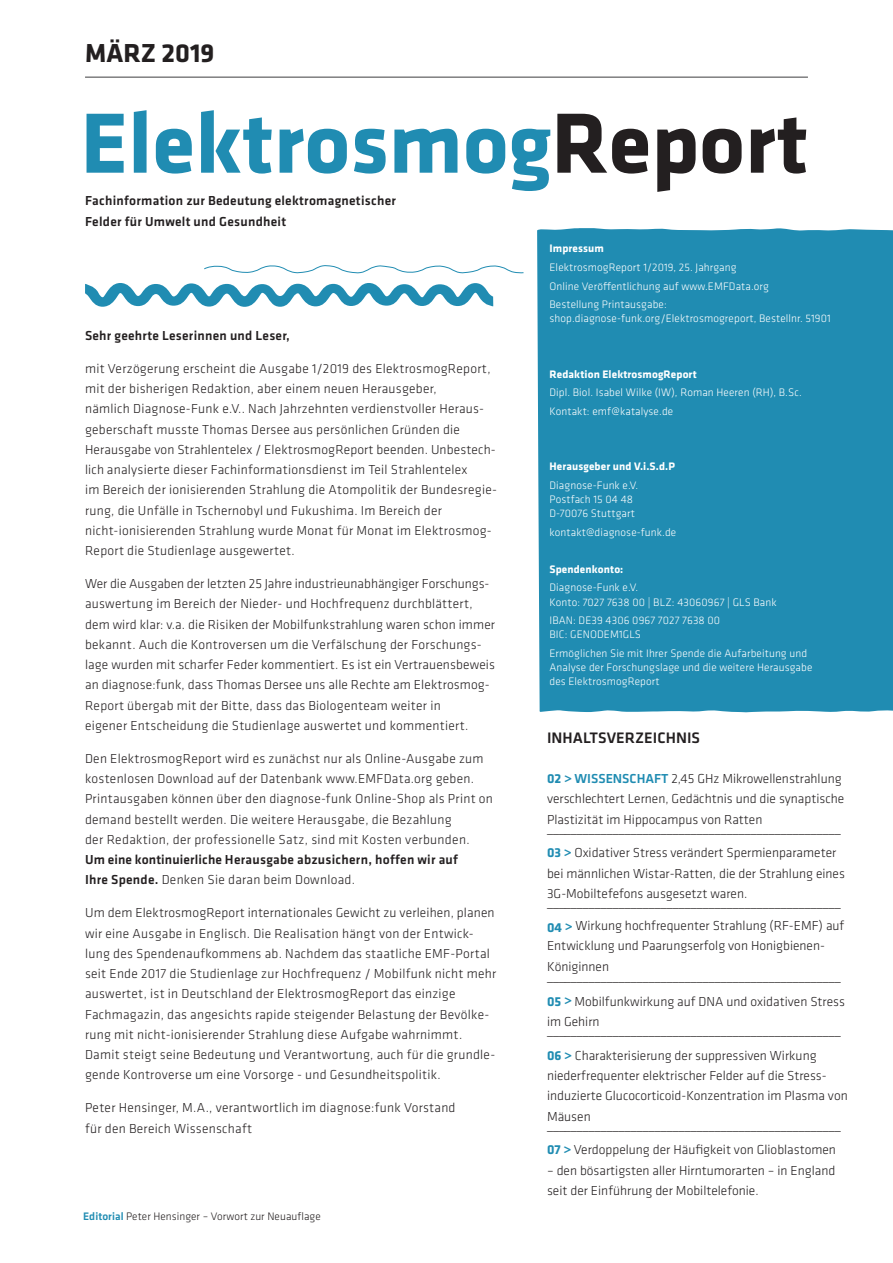
<style>
.page{position:relative;width:893px;height:1263px;background:#fff}
.page>*{position:absolute;margin:0;border:0;box-sizing:border-box;transform-origin:0 0}
.t1{font:700 88.5px "Klavika Basic";color:#208cb2}
.t2{font:700 27px "Klavika Basic";color:#231f20}
.t3{font:500 15.75px "Klavika Basic";letter-spacing:.005em;color:#231f20}
.t4{font:300 13.5px/20.2px "Klavika Basic";letter-spacing:.02em;color:#231f20}
.t5{font:300 13.5px/20.2px "Klavika Basic";color:#231f20}
.t6{font:500 13.5px/20.2px "Klavika Basic";letter-spacing:.02em;color:#231f20}
.t7{font:300 11.25px/14.2px "Klavika Basic";letter-spacing:.01em;color:#fff}
.t8{font:700 11.25px "Klavika Basic";letter-spacing:.01em;color:#fff}
.t9{font:300 11.25px "Klavika Basic";letter-spacing:.005em;color:#231f20}
.s1{color:#231f20}
.s2{font-weight:300}
.s3{font-weight:500;color:#208cb2}
.s4{font-weight:700;color:#208cb2}
</style>
<div class="page">
<div style="left:537px;top:228px;width:356px;height:484px;background:#208cb2"></div>
<hr style="left:85px;top:77px;width:723px;height:1px;background:#3e3e3f">
<svg style="left:85px;top:283px;width:408px;height:24px"></svg>
<svg style="left:204px;top:265px;width:320px;height:9px"></svg>
<h2 class="t2" style="left:85px;top:33px;width:131px">MÄRZ 2019</h2>
<h1 class="t1" style="left:81px;top:79px;width:729px">Elektrosmog<span class="s1">Report</span></h1>
<p class="t6" style="left:85px;top:190px;width:312px">Fachinformation zur Bedeutung elektromagnetischer<br>Felder für Umwelt und Gesundheit</p>
<p class="t6" style="left:85px;top:325px;width:206px">Sehr geehrte Leserinnen und Leser,</p>
<p class="t4" style="left:85px;top:358px;width:414px">mit Verzögerung erscheint die Ausgabe 1/2019 des ElektrosmogReport, mit der bisherigen Redaktion, aber einem neuen Herausgeber,<br>nämlich Diagnose-Funk e.V.. Nach Jahrzehnten verdienstvoller Heraus&shy;geberschaft musste Thomas Dersee aus persönlichen Gründen die Herausgabe von Strahlentelex / ElektrosmogReport beenden. Unbestech&shy;lich analysierte dieser Fachinformationsdienst im Teil Strahlentelex<br>im Bereich der ionisierenden Strahlung die Atompolitik der Bundesregie&shy;rung, die Unfälle in Tschernobyl und Fukushima. Im Bereich der nicht-ionisierenden Strahlung wurde Monat für Monat im Elektrosmog-Report die Studienlage ausgewertet.</p>
<p class="t4" style="left:85px;top:573px;width:412px">Wer die Ausgaben der letzten 25 Jahre industrieunabhängiger Forschungs&shy;auswertung im Bereich der Nieder- und Hochfrequenz durchblättert, dem wird klar: v.a. die Risiken der Mobilfunkstrahlung waren schon immer bekannt. Auch die Kontroversen um die Verfälschung der Forschungs&shy;lage wurden mit scharfer Feder kommentiert. Es ist ein Vertrauensbeweis an diagnose:funk, dass Thomas Dersee uns alle Rechte am Elektrosmog-Report übergab mit der Bitte, dass das Biologenteam weiter in<br>eigener Entscheidung die Studienlage auswertet und kommentiert.</p>
<p class="t4" style="left:85px;top:748px;width:409px">Den ElektrosmogReport wird es zunächst nur als Online-Ausgabe zum kostenlosen Download auf der Datenbank www.EMFData.org geben.<br>Printausgaben können über den diagnose-funk Online-Shop als Print on demand bestellt werden. Die weitere Herausgabe, die Bezahlung<br>der Redaktion, der professionelle Satz, sind mit Kosten verbunden.</p>
<p class="t6" style="left:85px;top:849px;width:375px">Um eine kontinuierliche Herausgabe abzusichern, hoffen wir auf<br>Ihre Spende. <span class="s2">Denken Sie daran beim Download.</span></p>
<p class="t4" style="left:85px;top:903px;width:413px">Um dem ElektrosmogReport internationales Gewicht zu verleihen, planen wir eine Ausgabe in Englisch. Die Realisation hängt von der Entwick&shy;lung des Spendenaufkommens ab. Nachdem das staatliche EMF-Portal seit Ende 2017 die Studienlage zur Hochfrequenz / Mobilfunk nicht mehr auswertet, ist in Deutschland der ElektrosmogReport das einzige Fachmagazin, das angesichts rapide steigender Belastung der Bevölke&shy;rung mit nicht-ionisierender Strahlung diese Aufgabe wahrnimmt.<br>Damit steigt seine Bedeutung und Verantwortung, auch für die grundle&shy;gende Kontroverse um eine Vorsorge - und Gesundheitspolitik.</p>
<p class="t4" style="left:85px;top:1098px;width:372px">Peter Hensinger, M.A., verantwortlich im diagnose:funk Vorstand für den Bereich Wissenschaft</p>
<p class="t9" style="left:83px;top:1210px;width:239px"><span class="s3">Editorial</span> Peter Hensinger – Vorwort zur Neuauflage</p>
<p class="t8" style="left:549px;top:241px;width:56px">Impressum</p>
<p class="t7" style="left:549px;top:258px;width:221px;line-height:18.5px">ElektrosmogReport 1/2019, 25. Jahrgang<br>Online Veröffentlichung auf www.EMFData.org<br>Bestellung Printausgabe:</p>
<p class="t7" style="left:549px;top:311px;width:283px">shop.diagnose-funk.org/Elektrosmogreport, Bestellnr. 51901</p>
<p class="t8" style="left:549px;top:366px;width:149px">Redaktion ElektrosmogReport</p>
<p class="t7" style="left:549px;top:383px;width:254px;line-height:18.5px">Dipl. Biol. Isabel Wilke (IW), Roman Heeren (RH), B.Sc.<br>Kontakt: emf@katalyse.de</p>
<p class="t8" style="left:549px;top:458px;width:127px">Herausgeber und V.i.S.d.P</p>
<p class="t7" style="left:549px;top:478px;width:90px">Diagnose-Funk e.V.<br>Postfach 15 04 48<br>D-70076 Stuttgart</p>
<p class="t7" style="left:549px;top:525px;width:128px">kontakt@diagnose-funk.de</p>
<p class="t8" style="left:549px;top:561px;width:75px">Spendenkonto:</p>
<p class="t7" style="left:549px;top:580px;width:229px">Diagnose-Funk e.V.<br>Konto: 7027 7638 00 | BLZ: 43060967 | GLS Bank</p>
<p class="t7" style="left:549px;top:613px;width:172px">IBAN: DE39 4306 0967 7027 7638 00<br>BIC: GENODEM1GLS</p>
<p class="t7" style="left:549px;top:646px;width:264px">Ermöglichen Sie mit Ihrer Spende die Aufarbeitung und<br>Analyse der Forschungslage und die weitere Herausgabe des ElektrosmogReport</p>
<p class="t3" style="left:547px;top:727px;width:155px">INHALTSVERZEICHNIS</p>
<p class="t5" style="left:547px;top:768px;width:299px"><span class="s4">02 &gt;</span> <span class="s3">WISSENSCHAFT</span> 2,45 GHz Mikrowellenstrahlung verschlechtert Lernen, Gedächtnis und die synaptische<br>Plastizität im Hippocampus von Ratten</p>
<p class="t5" style="left:547px;top:816px;width:295px;line-height:24.8px">_________________________________________________<br><span class="s4">03 &gt;</span> Oxidativer Stress verändert Spermienparameter</p>
<p class="t5" style="left:547px;top:863px;width:299px">bei männlichen Wistar-Ratten, die der Strahlung eines<br>3G-Mobiltefefons ausgesetzt waren.</p>
<p class="t5" style="left:547px;top:891px;width:299px;line-height:23.2px">_________________________________________________<br><span class="s4">04 &gt;</span> Wirkung hochfrequenter Strahlung (RF-EMF) auf</p>
<p class="t5" style="left:547px;top:936px;width:279px">Entwicklung und Paarungserfolg von Honigbienen-<br>Königinnen</p>
<p class="t5" style="left:547px;top:964px;width:299px;line-height:24.8px">_________________________________________________<br><span class="s4">05 &gt;</span> Mobilfunkwirkung auf DNA und oxidativen Stress</p>
<p class="t5" style="left:547px;top:1011px;width:54px">im Gehirn</p>
<p class="t5" style="left:547px;top:1018px;width:295px;line-height:24.8px">_________________________________________________<br><span class="s4">06 &gt;</span> Charakterisierung der suppressiven Wirkung</p>
<p class="t5" style="left:547px;top:1065px;width:302px">niederfrequenter elektrischer Felder auf die Stress&shy;induzierte Glucocorticoid-Konzentration im Plasma von<br>Mäusen</p>
<p class="t5" style="left:547px;top:1113px;width:295px;line-height:24.8px">_________________________________________________<br><span class="s4">07 &gt;</span> Verdoppelung der Häufigkeit von Glioblastomen</p>
<p class="t5" style="left:547px;top:1160px;width:290px">– den bösartigsten aller Hirntumorarten – in England seit der Einführung der Mobiltelefonie.</p>
</div>
